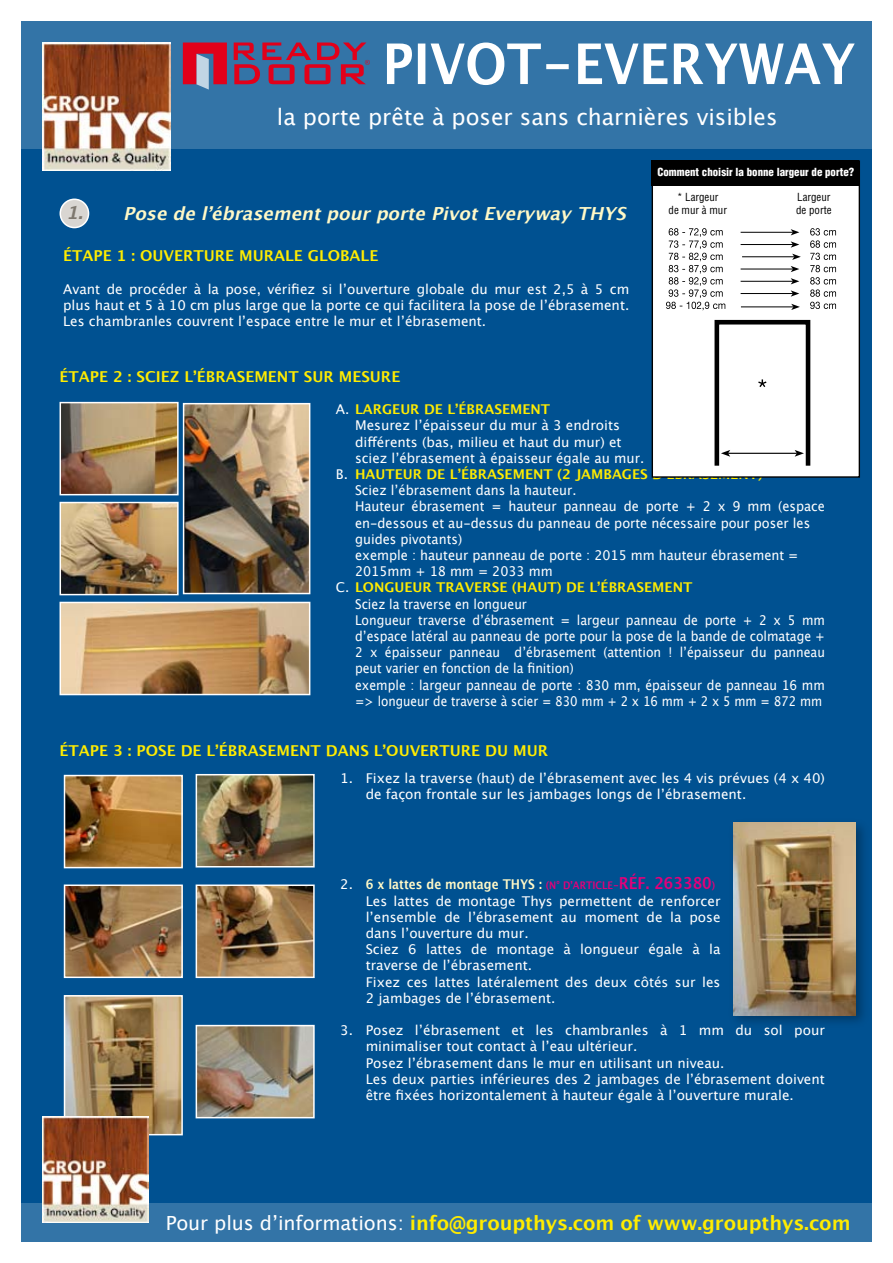
<style>
.page{position:relative;width:893px;height:1263px;background:#fff}
.page>*{position:absolute;margin:0;border:0;box-sizing:border-box;transform-origin:0 0}
.t1{font:22.5px "Lucida Grande";color:#fff}
.t2{font:700 19.5px "Lucida Grande";letter-spacing:-.005em;color:#ffec00}
.t3{font:italic 700 18px "Lucida Grande";color:#fff9c7}
.t4{font:italic 700 18px "Lucida Grande";color:#7e786f}
.t5{font:700 15px "Lucida Grande";color:#ffec00}
.t6{font:13.5px/16.2px "Lucida Grande";color:#fff}
.t7{font:13.5px "Lucida Grande";color:#fff;scale:.91 1}
.t8{font:13.5px "Lucida Grande";color:#fff;scale:.95 1}
.t9{font:700 13.5px "Lucida Grande";color:#ffec00}
.t10{font:13.5px "Lucida Grande";color:#fff;scale:.88 1}
.t11{font:900 condensed 10.95px "Helvetica";color:#fff}
.t12{font:condensed 10.95px/13px "Helvetica";color:#000;text-align:center}
.s1{font-weight:400;color:#fff}
.s2{font-weight:700;color:#fff9c7}
.s3{font-weight:700;font-size:10.5px;color:#e2007a}
.s4{font-weight:700;font-size:16.5px;color:#e2007a}
</style>
<div class="page">
<div style="left:21px;top:21px;width:851px;height:1182px;background:#005191"></div>
<div style="left:21px;top:1203px;width:851px;height:39px;background:#3374a7"></div>
<div style="left:21px;top:21px;width:851px;height:128px;background:#3374a7"></div>
<img style="left:43px;top:43px;width:127px;height:127px">
<svg style="left:234px;top:43px;width:136px;height:41px"></svg>
<svg style="left:183px;top:43px;width:44px;height:47px"></svg>
<svg style="left:387px;top:43px;width:468px;height:42px"></svg>
<div style="left:60px;top:199px;width:29px;height:29px;background:#d9d6d2;border-radius:50%"></div>
<div style="left:60px;top:199px;width:29px;height:29px;border:2px solid #fff;border-radius:50%"></div>
<img style="left:63px;top:405px;width:113px;height:87px">
<div style="left:60px;top:402px;width:119px;height:93px;border:2px solid #fff"></div>
<img style="left:63px;top:505px;width:113px;height:87px">
<div style="left:60px;top:502px;width:119px;height:93px;border:2px solid #fff"></div>
<img style="left:186px;top:406px;width:121px;height:185px">
<div style="left:183px;top:403px;width:127px;height:191px;border:2px solid #fff"></div>
<img style="left:63px;top:605px;width:244px;height:87px">
<div style="left:60px;top:602px;width:250px;height:93px;border:2px solid #fff"></div>
<div style="left:727px;top:817px;width:143px;height:212px;background:#000;opacity:.3"></div>
<img style="left:733px;top:823px;width:123px;height:192px">
<img style="left:67px;top:778px;width:113px;height:87px">
<div style="left:64px;top:775px;width:119px;height:93px;border:2px solid #fff"></div>
<img style="left:67px;top:998px;width:113px;height:134px">
<div style="left:64px;top:995px;width:119px;height:140px;border:2px solid #fff"></div>
<img style="left:199px;top:1028px;width:113px;height:87px">
<div style="left:196px;top:1025px;width:119px;height:93px;border:2px solid #fff"></div>
<img style="left:199px;top:777px;width:113px;height:87px">
<div style="left:196px;top:774px;width:119px;height:93px;border:2px solid #fff"></div>
<img style="left:67px;top:887px;width:113px;height:88px">
<div style="left:64px;top:884px;width:119px;height:94px;border:2px solid #fff"></div>
<img style="left:199px;top:887px;width:113px;height:88px">
<div style="left:196px;top:884px;width:119px;height:94px;border:2px solid #fff"></div>
<img style="left:43px;top:1116px;width:106px;height:106px">
<div style="left:652px;top:161px;width:207px;height:316px;background:#fff"></div>
<div style="left:652px;top:160px;width:208px;height:318px;border:1px solid #000"></div>
<div style="left:652px;top:160px;width:207px;height:25px;background:#000"></div>
<div style="left:714px;top:320px;width:96px;height:148px;border:5px solid #000"></div>
<hr style="left:728px;top:453px;width:69px;height:1px;background:#000">
<svg style="left:721px;top:450px;width:9px;height:7px"></svg>
<svg style="left:795px;top:450px;width:9px;height:7px"></svg>
<svg style="left:666px;top:228px;width:170px;height:82px"></svg>
<svg style="left:758px;top:379px;width:8px;height:8px"></svg>
<h3 class="t4" style="left:66px;top:205px;width:22px">1.</h3>
<h1 class="t1" style="left:277px;top:104px;width:502px">la porte prête à poser sans charnières visibles</h1>
<h3 class="t3" style="left:123px;top:203px;width:510px">posedel’ébrasementpourportepivoteverywaythYs</h3>
<p class="t11" style="left:657px;top:168px;width:198px">Comment choisir la bonne largeur de porte?</p>
<p class="t12" style="left:669px;top:191px;width:60px">* Largeur<br>de mur à mur</p>
<p class="t12" style="left:796px;top:191px;width:37px;text-align:left">Largeur de porte</p>
<p class="t5" style="left:63px;top:247px;width:317px">ÉTAPE 1 : OUVERTURE MURALE GLOBALE</p>
<p class="t6" style="left:63px;top:281px;width:568px;text-align:justify">Avant de procéder à la pose, véri昀椀ez si l’ouverture globale du mur est 2,5 à 5 cm plus haut et 5 à 10 cm plus large que la porte ce qui facilitera la pose de l’ébrasement.<br>Les chambranles couvrent l’espace entre le mur et l’ébrasement.</p>
<p class="t5" style="left:60px;top:368px;width:342px">ÉTAPE 2 : SCIEZ L’ÉBRASEMENT SUR MESURE</p>
<p class="t9" style="left:336px;top:402px;width:216px"><span class="s1">A.</span> LARGEUR DE L’ÉBRASEMENT</p>
<p class="t6" style="left:355px;top:418px;width:266px">Mesurez l’épaisseur du mur à 3 endroits</p>
<p class="t6" style="left:355px;top:434px;width:268px">di昀昀érents (bas, milieu et haut du mur) et</p>
<p class="t6" style="left:355px;top:450px;width:291px">sciez l’ébrasement à épaisseur égale au mur.</p>
<p class="t9" style="left:336px;top:466px;width:429px"><span class="s1">B.</span> HAUTEUR DE L’ÉBRASEMENT (2 JAMBAGES D’ÉBRASEMENT)</p>
<p class="t8" style="left:355px;top:483px;width:235px">Sciez l’ébrasement dans la hauteur.</p>
<p class="t8" style="left:355px;top:499px;width:496px">Hauteur ébrasement = hauteur panneau de porte + 2 x 9 mm (espace</p>
<p class="t8" style="left:355px;top:515px;width:481px">en-dessous et au-dessus du panneau de porte nécessaire pour poser les</p>
<p class="t8" style="left:355px;top:531px;width:114px">guides pivotants)</p>
<p class="t8" style="left:355px;top:547px;width:468px">exemple : hauteur panneau de porte : 2015 mm hauteur ébrasement =</p>
<p class="t8" style="left:355px;top:564px;width:210px">2015mm + 18 mm = 2033 mm</p>
<p class="t9" style="left:336px;top:580px;width:358px"><span class="s1">C.</span> LONGUEUR TRAVERSE (HAUT) DE L’ÉBRASEMENT</p>
<p class="t7" style="left:355px;top:596px;width:190px">Sciez la traverse en longueur</p>
<p class="t7" style="left:355px;top:612px;width:518px">Longueur traverse d’ébrasement = largeur panneau de porte + 2 x 5 mm</p>
<p class="t7" style="left:355px;top:628px;width:518px">d’espace latéral au panneau de porte pour la pose de la bande de colmatage +</p>
<p class="t7" style="left:355px;top:645px;width:518px">2 x épaisseur panneau d’ébrasement (attention ! l’épaisseur du panneau</p>
<p class="t7" style="left:355px;top:661px;width:242px">peut varier en fonction de la 昀椀nition)</p>
<p class="t7" style="left:355px;top:677px;width:518px">exemple : largeur panneau de porte : 830 mm, épaisseur de panneau 16 mm</p>
<p class="t10" style="left:355px;top:693px;width:532px">=&gt; longueur de traverse à scier = 830 mm + 2 x 16 mm + 2 x 5 mm = 872 mm</p>
<p class="t5" style="left:60px;top:742px;width:490px">ÉTAPE 3 : POSE DE L’ÉBRASEMENT DANS L’OUVERTURE DU MUR</p>
<p class="t6" style="left:366px;top:770px;width:461px;text-indent:-26px">1. Fixez la traverse (haut) de l’ébrasement avec les 4 vis prévues (4 x 40) de façon frontale sur les jambages longs de l’ébrasement.</p>
<p class="t6" style="left:366px;top:877px;width:356px;text-indent:-26px">2. <span class="s2">6 X LATTES DE MONTAGE THYS :</span> <span class="s3">(N° D’ARTICLE-</span><span class="s4">RÉF. 263380</span><span class="s3">)<br></span>Les lattes de montage Thys permettent de renforcer l’ensemble de l’ébrasement au moment de la pose dans l’ouverture du mur.<br>Sciez 6 lattes de montage à longueur égale à la traverse de l’ébrasement.<br>Fixez ces lattes latéralement des deux côtés sur les 2 jambages de l’ébrasement.</p>
<p class="t6" style="left:366px;top:1022px;width:461px;text-indent:-26px">3. Posez l’ébrasement et les chambranles à 1 mm du sol pour minimaliser tout contact à l’eau ultérieur.<br>Posez l’ébrasement dans le mur en utilisant un niveau.<br>Les deux parties inférieures des 2 jambages de l’ébrasement doivent être 昀椀xées horizontalement à hauteur égale à l’ouverture murale.</p>
<h2 class="t2" style="left:166px;top:1215px;width:686px"><span class="s1">Pour plus d’informations:</span> INFO@GROUPTHYS.COM OF WWW.GROUPTHYS.COM</h2>
</div>
